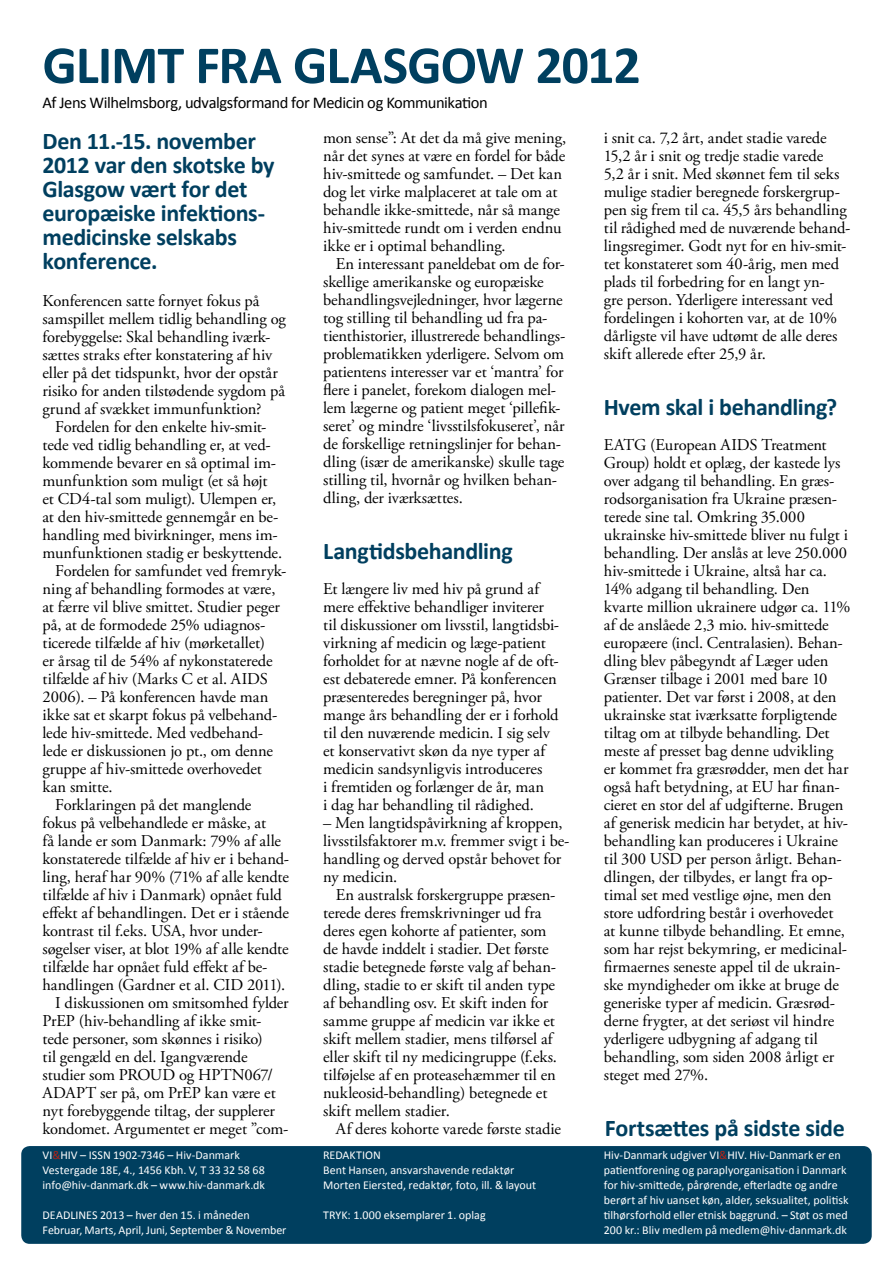
<style>
.page{position:relative;width:893px;height:1263px;background:#fff}
.page>*{position:absolute;margin:0;border:0;box-sizing:border-box;transform-origin:0 0}
.t1{font:700 54px "Calibri";letter-spacing:-.02em;color:#003f5f}
.t2{font:700 24px/24px "Calibri";letter-spacing:-.015em;color:#003f5f}
.t3{font:16.5px/18px "Adobe Garamond Pro";letter-spacing:-.005em;color:#000}
.t4{font:16.5px "Calibri";letter-spacing:-.025em;color:#000}
.t5{font:12px/15px "Calibri";color:#fff}
.s1{color:#b32317}
</style>
<div class="page">
<div style="left:21px;top:1146px;width:851px;height:98px;background:#003f5f;border-radius:9px"></div>
<h1 class="t1" style="left:43px;top:31px;width:600px">Glimt fra Glasgow 2012</h1>
<p class="t4" style="left:43px;top:92px;width:447px">Af Jens Wilhelmsborg, udvalgsformand for Medicin og Kommunikation</p>
<h2 class="t2" style="left:43px;top:129px;width:234px">Den 11.-15. november<br>2012 var den skotske by<br>Glasgow vært for det europæiske infektions&shy;medicinske selskabs konference.</h2>
<p class="t3" style="left:43px;top:292px;width:245px">Konferencen satte fornyet fokus på samspillet mellem tidlig behandling og forebyggelse: Skal behandling iværk&shy;sættes straks efter konstate-ring af hiv eller på det tidspunkt, hvor der opstår risiko for anden tilstødende sygdom på grund af svækket immunfunktion?</p>
<p class="t3" style="left:55px;top:418px;width:213px">Fordelen for den enkelte hiv-smit-</p>
<p class="t3" style="left:43px;top:436px;width:230px">tede ved tidlig behandling er, at ved-</p>
<p class="t3" style="left:43px;top:454px;width:235px">kommende bevarer en så optimal im-</p>
<p class="t3" style="left:43px;top:472px;width:226px">munfunktion som muligt (et så højt</p>
<p class="t3" style="left:43px;top:490px;width:235px">et CD4-tal som muligt). Ulempen er,</p>
<p class="t3" style="left:43px;top:508px;width:237px">at den hiv-smittede gennemgår en be-</p>
<p class="t3" style="left:43px;top:526px;width:237px">handling med bivirkninger, mens im-</p>
<p class="t3" style="left:43px;top:544px;width:241px">munfunktionen stadig er beskyttende.</p>
<p class="t3" style="left:55px;top:562px;width:232px">Fordelen for samfundet ved fremryk-</p>
<p class="t3" style="left:43px;top:580px;width:234px">ning af behandling formodes at være,</p>
<p class="t3" style="left:43px;top:598px;width:239px">at færre vil blive smittet. Studier peger</p>
<p class="t3" style="left:43px;top:616px;width:224px">på, at de formodede 25% udiagnos-</p>
<p class="t3" style="left:43px;top:634px;width:224px">ticerede tilfælde af hiv (mørketallet)</p>
<p class="t3" style="left:43px;top:652px;width:232px">er årsag til de 54% af nykonstaterede</p>
<p class="t3" style="left:43px;top:670px;width:227px">tilfælde af hiv (Marks C et al. AIDS</p>
<p class="t3" style="left:43px;top:688px;width:227px">2006). – På konferencen havde man</p>
<p class="t3" style="left:43px;top:706px;width:235px">ikke sat et skarpt fokus på velbehand-</p>
<p class="t3" style="left:43px;top:724px;width:221px">lede hiv-smittede. Med vedbehand-</p>
<p class="t3" style="left:43px;top:742px;width:232px">lede er diskussionen jo pt., om denne</p>
<p class="t3" style="left:43px;top:760px;width:221px">gruppe af hiv-smittede overhovedet</p>
<p class="t3" style="left:43px;top:778px;width:72px">kan smitte.</p>
<p class="t3" style="left:55px;top:796px;width:198px">Forklaringen på det manglende</p>
<p class="t3" style="left:43px;top:814px;width:225px">fokus på velbehandlede er måske, at</p>
<p class="t3" style="left:43px;top:832px;width:240px">få lande er som Danmark: 79% af alle</p>
<p class="t3" style="left:43px;top:850px;width:247px">konstaterede tilfælde af hiv er i behand-</p>
<p class="t3" style="left:43px;top:868px;width:248px">ling, heraf har 90% (71% af alle kendte</p>
<p class="t3" style="left:43px;top:886px;width:241px">tilfælde af hiv i Danmark) opnået fuld</p>
<p class="t3" style="left:43px;top:904px;width:248px">effekt af behandlingen. Det er i stående</p>
<p class="t3" style="left:43px;top:922px;width:222px">kontrast til f.eks. USA, hvor under-</p>
<p class="t3" style="left:43px;top:940px;width:248px">søgelser viser, at blot 19% af alle kendte</p>
<p class="t3" style="left:43px;top:958px;width:227px">tilfælde har opnået fuld effekt af be-</p>
<p class="t3" style="left:43px;top:976px;width:244px">handlingen (Gardner et al. CID 2011).</p>
<p class="t3" style="left:55px;top:994px;width:235px">I diskussionen om smitsomhed fylder</p>
<p class="t3" style="left:43px;top:1012px;width:220px">PrEP (hiv-behandling af ikke smit-</p>
<p class="t3" style="left:43px;top:1030px;width:222px">tede personer, som skønnes i risiko)</p>
<p class="t3" style="left:43px;top:1048px;width:207px">til gengæld en del. Igangværende</p>
<p class="t3" style="left:43px;top:1066px;width:232px">studier som PROUD og HPTN067/</p>
<p class="t3" style="left:43px;top:1084px;width:235px">ADAPT ser på, om PrEP kan være et</p>
<p class="t3" style="left:43px;top:1102px;width:234px">nyt forebyg-gende tiltag, der supplerer</p>
<p class="t3" style="left:43px;top:1120px;width:247px">kondomet. Argumentet er meget ”com-</p>
<p class="t3" style="left:323px;top:130px;width:245px">mon sense”: At det da må give mening, når det sy-nes at være en fordel for både hiv-smittede og samfundet. – Det kan dog let virke malplaceret at tale om at behandle ikke-smittede, når så mange hiv-smittede rundt om i verden endnu ikke er i optimal behandling.</p>
<p class="t3" style="left:323px;top:256px;width:243px;text-indent:13px">En interessant paneldebat om de for&shy;skellige amerikanske og europæiske behand-lingsvejledninger, hvor lægerne tog stilling til behandling ud fra pa&shy;tienthistorier, illustrerede behandlings&shy;problematikken yderligere. Selvom om patientens interesser var et ‘mantra’ for flere i panelet, forekom dialogen mel&shy;lem lægerne og patient meget ‘pillefik&shy;seret’ og mindre ‘livsstilsfokuseret’, når de forskellige retningslinjer for behan&shy;dling (især de amerikanske) skulle tage stilling til, hvornår og hvilken behan&shy;dling, der iværksættes.</p>
<h2 class="t2" style="left:323px;top:539px;width:191px">Langtidsbehandling</h2>
<p class="t3" style="left:323px;top:580px;width:237px">Et længere liv med hiv på grund af mere effektive behandliger inviterer til diskussioner om livsstil, langtidsbi&shy;virkning af medicin og læge-patient forholdet for at nævne nogle af de oft&shy;est debaterede emner. På konferencen præsenteredes beregninger på, hvor mange års behandling der er i forhold til den nuværende medicin. I sig selv et konservativt skøn da nye typer af medicin sandsynligvis introduceres<br>i fremtiden og forlænger de år, man<br>i dag har behandling til rådighed.</p>
<p class="t3" style="left:323px;top:814px;width:248px">– Men langtids-påvirkning af kroppen, livsstilsfaktorer m.v. fremmer svigt i be&shy;handling og derved opstår behovet for ny medicin.</p>
<p class="t3" style="left:323px;top:886px;width:235px;text-indent:13px">En australsk forskergruppe præsen&shy;terede deres fremskrivninger ud fra deres egen kohorte af patienter, som de havde inddelt i stadier. Det første stadie betegnede første valg af behan&shy;dling, stadie to er skift til anden type af behandling osv. Et skift inden for samme gruppe af medicin var ikke et skift mellem stadier, mens tilførsel af eller skift til ny medicingruppe (f.eks. tilføjelse af en proteasehæmmer til en nukleosid-behandling) betegnede et skift mellem stadier.</p>
<p class="t3" style="left:336px;top:1120px;width:227px">Af deres kohorte varede første stadie</p>
<p class="t3" style="left:604px;top:130px;width:247px">i snit ca. 7,2 årt, andet stadie varede 15,2 år i snit og tredje stadie varede<br>5,2 år i snit. Med skønnet fem til seks mulige stadier beregnede forskergrup&shy;pen sig frem til ca. 45,5 års behandling til rådighed med de nuværende behand&shy;lingsregimer. Godt nyt for en hiv-smit&shy;tet konstateret som 40-årig, men med plads til forbedring for en langt yn-<br>gre person. Yderligere interessant ved fordelingen i kohorten var, at de 10% dårligste vil have udtømt de alle deres skift allerede efter 25,9 år.</p>
<h2 class="t2" style="left:604px;top:395px;width:235px">Hvem skal i behandling?</h2>
<p class="t3" style="left:604px;top:436px;width:248px">EATG (European AIDS Treatment Group) holdt et oplæg, der kastede lys over adgang til behandling. En græs&shy;rodsorganisation fra Ukraine præsen&shy;terede sine tal. Omkring 35.000 ukrainske hiv-smittede bliver nu fulgt i behandling. Der anslås at leve 250.000 hiv-smittede i Ukraine, altså har ca.<br>14% adgang til behandling. Den kvarte million ukrainere udgør ca. 11% af de anslåede 2,3 mio. hiv-smittede europæere (incl. Centralasien). Behan&shy;dling blev på-begyndt af Læger uden Grænser tilbage i 2001 med bare 10 patienter. Det var først i 2008, at den ukrainske stat iværksatte forpligtende tiltag om at tilbyde behand-ling. Det meste af presset bag denne udvikling<br>er kommet fra græsrødder, men det har også haft betyd-ning, at EU har finan&shy;cieret en stor del af udgifterne. Brugen af generisk medicin har betydet, at hiv&shy;behandling kan produceres i Ukraine til 300 USD per person årligt. Behan&shy;dlingen, der tilbydes, er langt fra op&shy;timal set med vestlige øjne, men den store udfordring består i overhovedet<br>at kunne tilbyde behand-ling. Et emne, som har rejst bekymring, er medicinal&shy;firmaernes seneste appel til de ukrain&shy;ske myndigheder om ikke at bruge de generiske typer af medicin. Græsrød&shy;derne frygter, at det seriøst vil hindre yderligere udbygning af adgang til behandling, som siden 2008 årligt er steget med 27%.</p>
<h2 class="t2" style="left:605px;top:1116px;width:241px">Fortsættes på sidste side</h2>
<p class="t5" style="left:43px;top:1148px;width:224px">VI<span class="s1">&amp;</span>HIV – ISSN 1902-7346 – Hiv-Danmark<br>Vestergade 18E, 4., 1456 Kbh. V, T 33 32 58 68 info@hiv-danmark.dk – www.hiv-danmark.dk</p>
<p class="t5" style="left:43px;top:1208px;width:245px">DEADLINES 2013 – hver den 15. i måneden<br>Februar, Marts, April, Juni, September &amp; November</p>
<p class="t5" style="left:323px;top:1148px;width:215px">REDAKTION<br>Bent Hansen, ansvarshavende redaktør<br>Morten Eiersted, redaktør, foto, ill. &amp; layout</p>
<p class="t5" style="left:323px;top:1208px;width:164px">TRYK: 1.000 eksemplarer 1. oplag</p>
<p class="t5" style="left:604px;top:1148px;width:246px">Hiv-Danmark udgiver VI<span class="s1">&amp;</span>HIV. Hiv-Danmark er en patientforening og paraply-organisation i Danmark for hiv-smittede, pårørende, efterladte og andre berørt af hiv uanset køn, alder, seksualitet, politisk tilhørsforhold eller etnisk baggrund. – Støt os med 200 kr.: Bliv medlem på medlem@hiv-danmark.dk</p>
</div>
